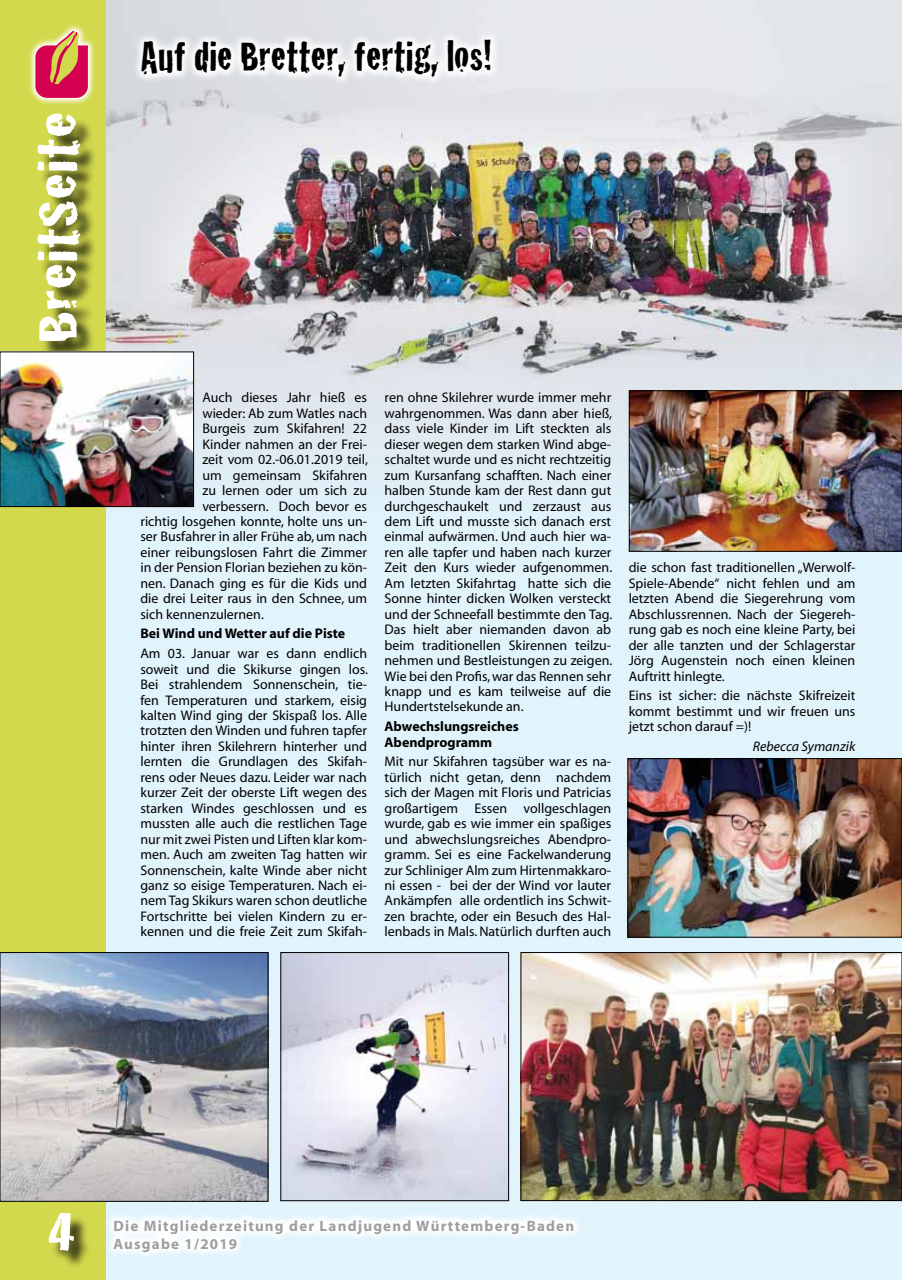
<style>
.page{position:relative;width:902px;height:1280px;background:#fff}
.page>*{position:absolute;margin:0;border:0;box-sizing:border-box;transform-origin:0 0}
.t1{font:58.5px "Cracked";color:#fff;scale:1.3 1}
.t2{font:43.5px "Cracked";color:#000}
.t3{font:700 15px/18px "Myriad";letter-spacing:.08em;color:#9c9e9f}
.t4{font:13.95px/15.5px "Myriad";color:#000;text-align:justify}
.t5{font:700 13.95px/15.5px "Myriad";color:#000}
.t6{font:italic 13.95px "Myriad";color:#000}
</style>
<div class="page">
<div style="left:54px;top:102px;width:847px;height:1178px;background:#e1f3fb"></div>
<img style="left:106px;top:0;width:795px;height:516px">
<div style="left:0;top:0;width:106px;height:1280px;background:#d3d94d"></div>
<div style="left:51px;top:1215px;width:41px;height:53px;background:#000;opacity:.75"></div>
<div style="left:40px;top:116px;width:58px;height:243px;background:#000;opacity:.75"></div>
<svg style="left:29px;top:25px;width:65px;height:80px"></svg>
<svg style="left:35px;top:31px;width:53px;height:67px"></svg>
<svg style="left:109px;top:1215px;width:469px;height:41px"></svg>
<svg style="left:132px;top:31px;width:368px;height:56px"></svg>
<img style="left:629px;top:760px;width:270px;height:175px">
<div style="left:627px;top:758px;width:274px;height:179px;border:1px solid #000"></div>
<img style="left:2px;top:354px;width:190px;height:151px">
<div style="left:0;top:352px;width:194px;height:155px;border:1px solid #000"></div>
<img style="left:282px;top:954px;width:225px;height:245px">
<div style="left:280px;top:952px;width:229px;height:249px;border:1px solid #000"></div>
<img style="left:522px;top:954px;width:377px;height:245px">
<div style="left:520px;top:952px;width:381px;height:249px;border:1px solid #000"></div>
<img style="left:631px;top:392px;width:268px;height:158px">
<div style="left:629px;top:390px;width:272px;height:162px;border:1px solid #000"></div>
<img style="left:2px;top:954px;width:264px;height:245px">
<div style="left:0;top:952px;width:268px;height:249px;border:1px solid #000"></div>
<h1 class="t1" style="left:11px;top:343px;width:180px;rotate:-90deg">BreitSeite</h1>
<h2 class="t2" style="left:140px;top:22px;width:353px">Auf die Bretter, fertig, los!</h2>
<p class="t4" style="left:202px;top:390px;width:166px">Auch dieses Jahr hieß es</p>
<p class="t4" style="left:202px;top:406px;width:166px">wieder: Ab zum Watles nach</p>
<p class="t4" style="left:202px;top:421px;width:166px">Burgeis zum Skifahren! 22</p>
<p class="t4" style="left:202px;top:437px;width:166px">Kinder nahmen an der Frei-</p>
<p class="t4" style="left:202px;top:452px;width:167px">zeit vom 02.-06.01.2019 teil,</p>
<p class="t4" style="left:202px;top:468px;width:166px">um gemeinsam Skifahren</p>
<p class="t4" style="left:202px;top:483px;width:166px">zu lernen oder um sich zu</p>
<p class="t4" style="left:202px;top:499px;width:166px">verbessern. Doch bevor es</p>
<p class="t4" style="left:140px;top:514px;width:228px">richtig losgehen konnte, holte uns un-</p>
<p class="t4" style="left:140px;top:530px;width:228px">ser Busfahrer in aller Frühe ab, um nach</p>
<p class="t4" style="left:140px;top:545px;width:228px">einer reibungslosen Fahrt die Zimmer</p>
<p class="t4" style="left:140px;top:561px;width:228px">in der Pension Florian beziehen zu kön-</p>
<p class="t4" style="left:140px;top:576px;width:228px">nen. Danach ging es für die Kids und</p>
<p class="t4" style="left:140px;top:591px;width:228px">die drei Leiter raus in den Schnee, um</p>
<p class="t4" style="left:140px;top:607px;width:125px">sich kennenzulernen.</p>
<p class="t5" style="left:140px;top:626px;width:206px">Bei Wind und Wetter auf die Piste</p>
<p class="t4" style="left:140px;top:646px;width:229px">Am 03. Januar war es dann endlich soweit und die Skikurse gingen los.<br>Bei strahlendem Sonnenschein, tie&shy;fen Temperaturen und starkem, eisig kalten Wind ging der Skispaß los. Alle trotzten den Winden und fuhren tapfer hinter ihren Skilehrern hinterher und lernten die Grundlagen des Skifah&shy;rens oder Neues dazu. Leider war nach kurzer Zeit der oberste Lift wegen des starken Windes geschlossen und es mussten alle auch die restlichen Tage nur mit zwei Pisten und Liften klar kom&shy;men. Auch am zweiten Tag hatten wir Sonnenschein, kalte Winde aber nicht ganz so eisige Temperaturen. Nach ei&shy;nem Tag Skikurs waren schon deutliche Fortschritte bei vielen Kindern zu er&shy;kennen und die freie Zeit zum Skifah-</p>
<p class="t4" style="left:384px;top:390px;width:229px">ren ohne Skilehrer wurde immer mehr wahrgenommen. Was dann aber hieß, dass viele Kinder im Lift steckten als dieser wegen dem starken Wind abge&shy;schaltet wurde und es nicht rechtzeitig zum Kursanfang schafften. Nach einer halben Stunde kam der Rest dann gut durchgeschaukelt und zerzaust aus dem Lift und musste sich danach erst einmal aufwärmen. Und auch hier wa&shy;ren alle tapfer und haben nach kurzer Zeit den Kurs wieder aufgenommen.<br>Am letzten Skifahrtag hatte sich die Sonne hinter dicken Wolken versteckt und der Schneefall bestimmte den Tag.<br>Das hielt aber niemanden davon ab beim traditionellen Skirennen teilzu&shy;nehmen und Bestleistungen zu zeigen.<br>Wie bei den Profis, war das Rennen sehr knapp und es kam teilweise auf die Hundertstelsekunde an.</p>
<p class="t5" style="left:384px;top:719px;width:136px">Abwechslungsreiches<br>Abendprogramm</p>
<p class="t4" style="left:384px;top:754px;width:228px">Mit nur Skifahren tagsüber war es na&shy;türlich nicht getan, denn nachdem sich der Magen mit Floris und Patricias großartigem Essen vollgeschlagen wurde, gab es wie immer ein spaßiges und abwechslungsreiches Abendpro&shy;gramm. Sei es eine Fackelwanderung zur Schliniger Alm zum Hirtenmakkaro&shy;ni essen - bei der der Wind vor lauter Ankämpfen alle ordentlich ins Schwit&shy;zen brachte, oder ein Besuch des Hal&shy;lenbads in Mals. Natürlich durften auch</p>
<p class="t4" style="left:628px;top:561px;width:228px">die schon fast traditionellen „Werwolf-Spiele-Abende“ nicht fehlen und am letzten Abend die Siegerehrung vom Abschlussrennen. Nach der Siegereh&shy;rung gab es noch eine kleine Party, bei der alle tanzten und der Schlagerstar Jörg Augenstein noch einen kleinen Auftritt hinlegte.</p>
<p class="t4" style="left:628px;top:688px;width:228px">Eins ist sicher: die nächste Skifreizeit kommt bestimmt und wir freuen uns jetzt schon darauf =)!</p>
<p class="t6" style="left:752px;top:739px;width:104px">Rebecca Symanzik</p>
<h1 class="t1" style="left:47px;top:1185px;width:23px">4</h1>
<p class="t3" style="left:113px;top:1217px;width:462px">Die Mitgliederzeitung der Landjugend Württemberg-Baden<br>Ausgabe 1/2019</p>
</div>
